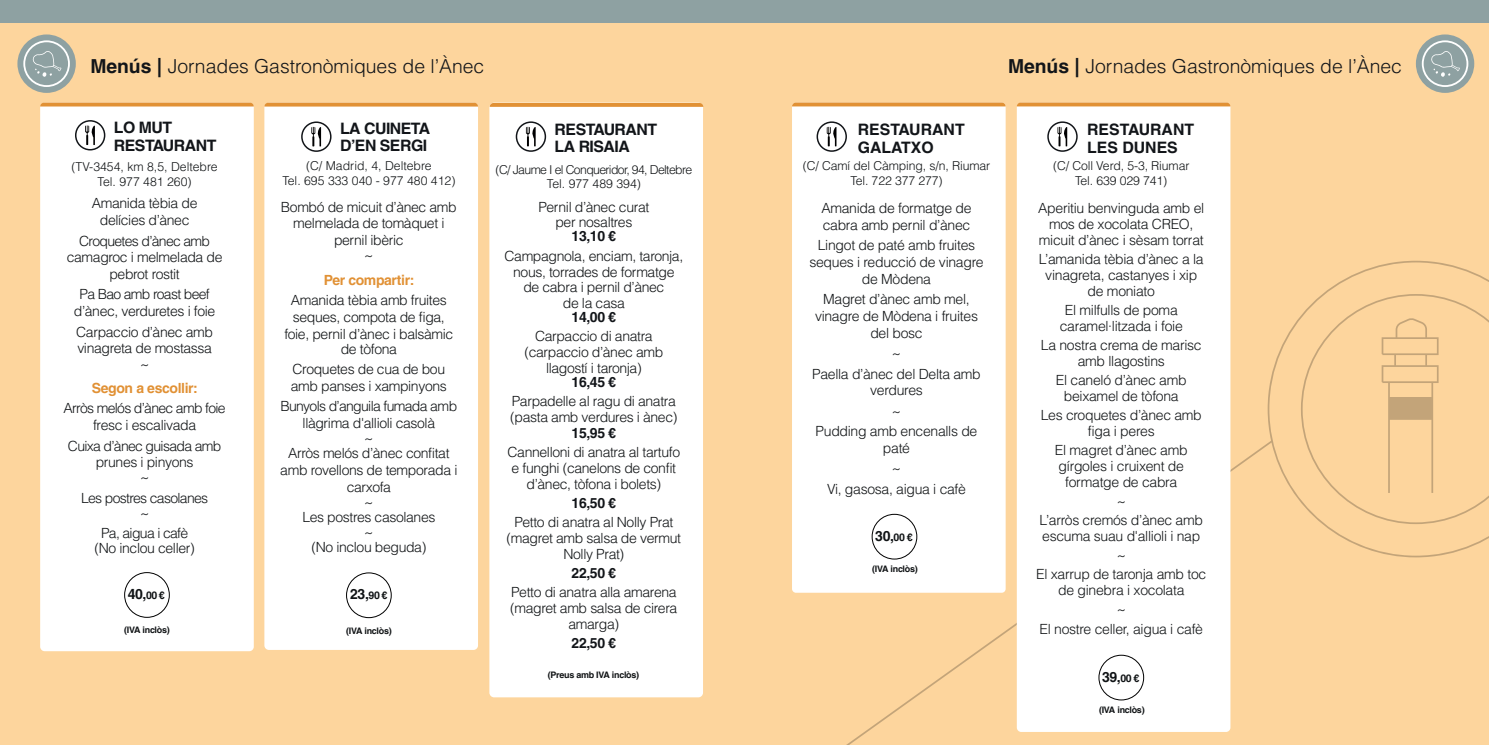
<style>
.page{position:relative;width:1489px;height:745px;background:#fff}
.page>*{position:absolute;margin:0;border:0;box-sizing:border-box;transform-origin:0 0}
.t1{font:300 19.25px "Helvetica LT Pro";color:#121519}
.t2{font:700 15.75px/17.5px "Helvetica LT Pro";letter-spacing:-.03em;color:#121519}
.t3{font:700 15.75px/17.5px "Helvetica LT Pro";color:#121519}
.t4{font:300 14px/15.8px "Helvetica LT Pro";letter-spacing:-.025em;color:#101315;text-align:center}
.t5{font:300 14px/16.8px "Helvetica LT Pro";letter-spacing:-.05em;color:#101315;text-align:center}
.t6{font:700 14px "Helvetica LT Pro";letter-spacing:-.025em;color:#121519}
.t7{font:300 14px/16.8px "Helvetica LT Pro";letter-spacing:-.045em;color:#101315;text-align:center}
.t8{font:700 14px "Helvetica LT Pro";letter-spacing:-.025em;color:#e19135}
.t9{font:700 14px "Helvetica LT Pro";letter-spacing:-.025em;color:#101315}
.t10{font:300 12.25px/14.7px "Helvetica LT Pro";letter-spacing:-.01em;color:#101315;text-align:center}
.t11{font:300 12.25px/14.7px "Helvetica LT Pro";letter-spacing:-.05em;color:#101315;text-align:center}
.t12{font:700 8.92px "Helvetica LT Pro";letter-spacing:-.025em;color:#101315}
.s1{font-weight:700}
.s2{font-size:10.5px}
</style>
<div class="page">
<div style="left:0;top:0;width:1488px;height:744px;background:#fdd59d"></div>
<svg style="left:826px;top:260px;width:662px;height:484px"></svg>
<svg style="left:1300px;top:294px;width:188px;height:230px"></svg>
<div style="left:792px;top:102px;width:213px;height:490px;background:#fff;border-radius:4px"></div>
<svg style="left:792px;top:102px;width:213px;height:4px"></svg>
<div style="left:1016px;top:102px;width:214px;height:629px;background:#fff;border-radius:4px"></div>
<svg style="left:1016px;top:102px;width:214px;height:4px"></svg>
<div style="left:1415px;top:34px;width:58px;height:59px;background:#8ea1a2;border-radius:50%"></div>
<div style="left:17px;top:34px;width:59px;height:59px;background:#8ea1a2;border-radius:50%"></div>
<div style="left:40px;top:102px;width:214px;height:548px;background:#fff;border-radius:5px"></div>
<svg style="left:40px;top:102px;width:214px;height:4px"></svg>
<div style="left:75px;top:120px;width:30px;height:30px;border:1px solid #121519;border-radius:50%"></div>
<svg style="left:1421px;top:40px;width:47px;height:47px"></svg>
<svg style="left:23px;top:40px;width:47px;height:47px"></svg>
<svg style="left:85px;top:125px;width:10px;height:20px"></svg>
<div style="left:264px;top:102px;width:214px;height:547px;background:#fff;border-radius:5px"></div>
<svg style="left:264px;top:103px;width:214px;height:3px"></svg>
<div style="left:301px;top:121px;width:30px;height:31px;border:1px solid #121519;border-radius:50%"></div>
<svg style="left:311px;top:127px;width:10px;height:19px"></svg>
<div style="left:489px;top:102px;width:214px;height:595px;background:#fff;border-radius:5px"></div>
<svg style="left:489px;top:103px;width:214px;height:4px"></svg>
<div style="left:515px;top:121px;width:31px;height:31px;border:1px solid #121519;border-radius:50%"></div>
<svg style="left:526px;top:126px;width:9px;height:20px"></svg>
<div style="left:816px;top:121px;width:31px;height:31px;border:1px solid #121519;border-radius:50%"></div>
<svg style="left:826px;top:126px;width:10px;height:20px"></svg>
<div style="left:1047px;top:121px;width:30px;height:31px;border:1px solid #121519;border-radius:50%"></div>
<svg style="left:1057px;top:126px;width:10px;height:20px"></svg>
<div style="left:1098px;top:654px;width:45px;height:46px;border:1px solid #000001;border-radius:50%"></div>
<div style="left:871px;top:513px;width:46px;height:46px;border:1px solid #000001;border-radius:50%"></div>
<div style="left:124px;top:571px;width:46px;height:46px;border:1px solid #000001;border-radius:50%"></div>
<div style="left:346px;top:572px;width:45px;height:45px;border:1px solid #000001;border-radius:50%"></div>
<div style="left:0;top:0;width:1488px;height:23px;background:#8ea1a2"></div>
<h1 class="t1" style="left:90px;top:54px;width:395px"><span class="s1">Menús |</span> Jornades Gastronòmiques de l’Ànec</h1>
<h1 class="t1" style="left:1008px;top:54px;width:395px"><span class="s1">Menús |</span> Jornades Gastronòmiques de l’Ànec</h1>
<p class="t2" style="left:114px;top:119px;width:104px">LO MUT<br>RESTAURANT</p>
<p class="t2" style="left:340px;top:119px;width:92px">LA CUINETA<br>D’EN SERGI</p>
<p class="t2" style="left:554px;top:120px;width:104px">RESTAURANT<br>LA RISAIA</p>
<p class="t3" style="left:857px;top:121px;width:108px">RESTAURANT<br>GALATXO</p>
<p class="t3" style="left:1087px;top:121px;width:108px">RESTAURANT<br>LES DUNES</p>
<p class="t10" style="left:72px;top:159px;width:148px">(TV-3454, km 8,5, Deltebre<br>Tel. 977 481 260)</p>
<p class="t10" style="left:282px;top:158px;width:174px">(C/ Madrid, 4, Deltebre<br>Tel. 695 333 040 - 977 480 412)</p>
<p class="t11" style="left:495px;top:161px;width:198px">(C/ Jaume I el Conqueridor, 94, Deltebre<br>Tel. 977 489 394)</p>
<p class="t10" style="left:802px;top:158px;width:189px">(C/ Camí del Càmping, s/n, Riumar<br>Tel. 722 377 277)</p>
<p class="t10" style="left:1053px;top:158px;width:138px">(C/ Coll Verd, 5-3, Riumar<br>Tel. 639 029 741)</p>
<p class="t4" style="left:92px;top:195px;width:107px;line-height:16.8px">Amanida tèbia de delícies d’ànec</p>
<p class="t4" style="left:67px;top:232px;width:157px;line-height:16.8px">Croquetes d’ànec amb camagroc i melmelada de pebrot rostit</p>
<p class="t7" style="left:74px;top:286px;width:143px">Pa Bao amb roast beef d’ànec, verduretes i foie</p>
<p class="t4" style="left:76px;top:323px;width:138px;line-height:16.8px;text-align:left">Carpaccio d’ànec amb vinagreta de mostassa</p>
<p class="t4" style="left:140px;top:355px;width:11px">~</p>
<p class="t8" style="left:92px;top:379px;width:107px">Segon a escollir:</p>
<p class="t5" style="left:64px;top:399px;width:163px">Arròs melós d’ànec amb foie fresc i escalivada</p>
<p class="t5" style="left:68px;top:436px;width:155px">Cuixa d’ànec guisada amb prunes i pinyons</p>
<p class="t5" style="left:81px;top:467px;width:129px;line-height:20.3px">~<br>Les postres casolanes</p>
<p class="t5" style="left:101px;top:502px;width:89px;line-height:20.3px">~<br>Pa, aigua i cafè</p>
<p class="t4" style="left:95px;top:540px;width:102px">(No inclou celler)</p>
<p class="t9" style="left:128px;top:585px;width:39px">40,<span class="s2">00 €</span></p>
<p class="t12" style="left:124px;top:624px;width:47px">(IVA inclòs)</p>
<p class="t4" style="left:281px;top:198px;width:177px;line-height:16.8px">Bombó de micuit d’ànec amb melmelada de tomàquet i pernil ibèric</p>
<p class="t4" style="left:364px;top:247px;width:11px">~</p>
<p class="t8" style="left:324px;top:271px;width:92px">Per compartir:</p>
<p class="t4" style="left:284px;top:291px;width:171px;line-height:16.8px">Amanida tèbia amb fruites seques, compota de figa, foie, pernil d’ànec i balsàmic</p>
<p class="t4" style="left:292px;top:338px;width:154px;line-height:20.3px">de tòfona<br>Croquetes de cua de bou</p>
<p class="t4" style="left:280px;top:375px;width:178px;line-height:20.3px">amb panses i xampinyons<br>Bunyols d’anguila fumada amb</p>
<p class="t4" style="left:288px;top:415px;width:163px;line-height:15px">llàgrima d'allioli casolà<br>~<br>Arròs melós d’ànec confitat</p>
<p class="t4" style="left:280px;top:461px;width:179px;line-height:16.8px">amb rovellons de temporada i carxofa</p>
<p class="t4" style="left:302px;top:494px;width:135px;line-height:15px">~<br>Les postres casolanes ~<br>(No inclou beguda)</p>
<p class="t9" style="left:350px;top:585px;width:39px">23,<span class="s2">90 €</span></p>
<p class="t12" style="left:346px;top:624px;width:47px">(IVA inclòs)</p>
<p class="t4" style="left:538px;top:198px;width:112px">Pernil d’ànec curat per nosaltres</p>
<p class="t6" style="left:571px;top:228px;width:46px">13,10 €</p>
<p class="t4" style="left:504px;top:247px;width:180px">Campagnola, enciam, taronja, nous, torrades de formatge de cabra i pernil d’ànec<br>de la casa</p>
<p class="t6" style="left:571px;top:308px;width:46px">14,00 €</p>
<p class="t4" style="left:524px;top:328px;width:140px">Carpaccio di anatra (carpaccio d’ànec amb llagostí i taronja)</p>
<p class="t6" style="left:571px;top:373px;width:46px">16,45 €</p>
<p class="t4" style="left:510px;top:393px;width:169px;text-align:left">Parpadelle al ragu di anatra (pasta amb verdures i ànec)</p>
<p class="t6" style="left:571px;top:424px;width:46px">15,95 €</p>
<p class="t4" style="left:507px;top:443px;width:174px">Cannelloni di anatra al tartufo e funghi (canelons de confit d’ànec, tòfona i bolets)</p>
<p class="t6" style="left:571px;top:494px;width:46px">16,50 €</p>
<p class="t4" style="left:506px;top:513px;width:176px">Petto di anatra al Nolly Prat (magret amb salsa de vermut<br>Nolly Prat)</p>
<p class="t6" style="left:571px;top:564px;width:46px">22,50 €</p>
<p class="t4" style="left:510px;top:583px;width:169px">Petto di anatra alla amarena (magret amb salsa de cirera amarga)</p>
<p class="t6" style="left:571px;top:634px;width:46px">22,50 €</p>
<p class="t4" style="left:821px;top:199px;width:152px;line-height:16.8px;text-align:left">Amanida de formatge de cabra amb pernil d’ànec</p>
<p class="t4" style="left:809px;top:237px;width:176px;line-height:16.8px">Lingot de paté amb fruites seques i reducció de vinagre de Mòdena</p>
<p class="t4" style="left:815px;top:290px;width:164px;line-height:16.8px">Magret d’ànec amb mel, vinagre de Mòdena i fruites del bosc</p>
<p class="t4" style="left:812px;top:343px;width:170px;line-height:20.3px">~<br>Paella d’ànec del Delta amb</p>
<p class="t4" style="left:815px;top:380px;width:163px;line-height:20.3px">verdures<br>~<br>Pudding amb encenalls de</p>
<p class="t4" style="left:827px;top:437px;width:140px;line-height:20.3px">paté<br>~<br>Vi, gasosa, aigua i cafè</p>
<p class="t9" style="left:875px;top:527px;width:39px">30,<span class="s2">00 €</span></p>
<p class="t12" style="left:872px;top:563px;width:47px">(IVA inclòs)</p>
<p class="t4" style="left:1038px;top:200px;width:168px">Aperitiu benvinguda amb el mos de xocolata CREO, micuit d’ànec i sèsam torrat</p>
<p class="t4" style="left:1038px;top:251px;width:166px">L’amanida tèbia d’ànec a la vinagreta, castanyes i xip de moniato</p>
<p class="t4" style="left:1059px;top:301px;width:124px">El milfulls de poma caramel·litzada i foie</p>
<p class="t4" style="left:1040px;top:336px;width:162px">La nostra crema de marisc amb llagostins</p>
<p class="t4" style="left:1055px;top:371px;width:132px">El caneló d’ànec amb beixamel de tòfona</p>
<p class="t4" style="left:1040px;top:406px;width:163px">Les croquetes d’ànec amb figa i peres</p>
<p class="t4" style="left:1054px;top:441px;width:134px">El magret d’ànec amb gírgoles i cruixent de formatge de cabra</p>
<p class="t4" style="left:1039px;top:490px;width:165px;line-height:19.2px">~<br>L’arròs cremós d’ànec amb</p>
<p class="t4" style="left:1036px;top:525px;width:171px;line-height:19.2px">escuma suau d'allioli i nap ~<br>El xarrup de taronja amb toc</p>
<p class="t4" style="left:1039px;top:580px;width:165px;line-height:19.2px">de ginebra i xocolata<br>~<br>El nostre celler, aigua i cafè</p>
<p class="t12" style="left:547px;top:668px;width:93px">(Preus amb IVA inclòs)</p>
<p class="t9" style="left:1101px;top:667px;width:39px">39,<span class="s2">00 €</span></p>
<p class="t12" style="left:1098px;top:703px;width:47px">(IVA inclòs)</p>
</div>
